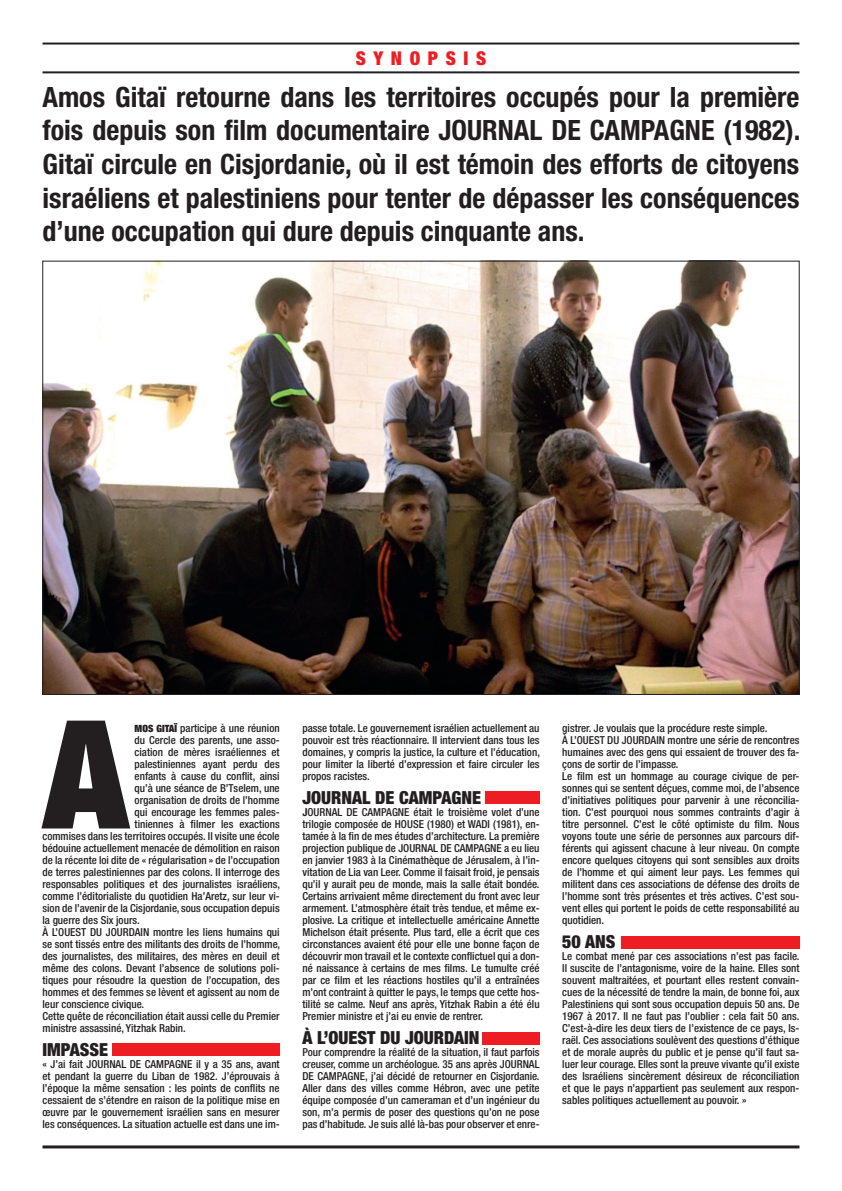
<style>
.page{position:relative;width:842px;height:1191px;background:#fff}
.page>*{position:absolute;margin:0;border:0;box-sizing:border-box;transform-origin:0 0}
.t1{font:900 expanded 151px "Helvetica Neue";color:#231f20}
.t2{font:700 condensed 28px/33.6px "Helvetica Neue";color:#231f20;text-align:justify}
.t3{font:900 condensed 19px "Helvetica Neue";letter-spacing:.4em;color:#ee1d23}
.t4{font:900 condensed 18px "Helvetica Neue";color:#231f20}
.t5{font:500 condensed 11px/12px "Helvetica Neue";color:#231f20;text-align:justify}
.s1{font-weight:900;font-stretch:expanded;font-size:10px}
.s2{font-weight:700}
</style>
<div class="page">
<img style="left:45px;top:263px;width:752px;height:429px">
<hr style="left:43px;top:71px;width:756px;height:2px;background:#231f20">
<hr style="left:43px;top:43px;width:756px;height:2px;background:#231f20">
<hr style="left:43px;top:1145px;width:756px;height:3px;background:#231f20">
<div style="left:621px;top:935px;width:178px;height:13px;background:#ee1d23"></div>
<div style="left:482px;top:1031px;width:58px;height:13px;background:#ee1d23"></div>
<div style="left:113px;top:1043px;width:167px;height:13px;background:#ee1d23"></div>
<div style="left:485px;top:791px;width:55px;height:13px;background:#ee1d23"></div>
<h3 class="t3" style="left:356px;top:46px;width:132px">SYNOPSIS</h3>
<p class="t2" style="left:43px;top:80px;width:759px">Amos Gitaï retourne dans les territoires occupés pour la première fois depuis son film documentaire JOURNAL DE CAMPAGNE (1982).<br>Gitaï circule en Cisjordanie, où il est témoin des efforts de citoyens israéliens et palestiniens pour tenter de dépasser les conséquences d’une occupation qui dure depuis cinquante ans.</p>
<h1 class="t1" style="left:43px;top:678px;width:88px">A</h1>
<p class="t5" style="left:135px;top:722px;width:147px"><span class="s1">MOS GITAÏ</span> participe à une réunion</p>
<p class="t5" style="left:135px;top:734px;width:147px">du Cercle des parents, une asso-</p>
<p class="t5" style="left:135px;top:746px;width:147px">ciation de mères israéliennes et</p>
<p class="t5" style="left:135px;top:758px;width:147px">palestiniennes ayant perdu des</p>
<p class="t5" style="left:135px;top:770px;width:147px">enfants à cause du conflit, ainsi</p>
<p class="t5" style="left:135px;top:782px;width:147px">qu’à une séance de B’Tselem, une</p>
<p class="t5" style="left:135px;top:794px;width:147px">organisation de droits de l’homme</p>
<p class="t5" style="left:135px;top:806px;width:147px">qui encourage les femmes pales-</p>
<p class="t5" style="left:135px;top:818px;width:147px">tiniennes à filmer les exactions</p>
<p class="t5" style="left:43px;top:830px;width:239px">commises dans les territoires occupés. Il visite une école</p>
<p class="t5" style="left:43px;top:842px;width:239px">bédouine actuellement menacée de démolition en raison</p>
<p class="t5" style="left:43px;top:854px;width:239px">de la récente loi dite de « régularisation » de l’occupation</p>
<p class="t5" style="left:43px;top:866px;width:239px">de terres palestiniennes par des colons. Il interroge des</p>
<p class="t5" style="left:43px;top:878px;width:239px">responsables politiques et des journalistes israéliens,</p>
<p class="t5" style="left:43px;top:890px;width:239px">comme l’éditorialiste du quotidien Ha’Aretz, sur leur vi-</p>
<p class="t5" style="left:43px;top:902px;width:239px">sion de l’avenir de la Cisjordanie, sous occupation depuis</p>
<p class="t5" style="left:43px;top:914px;width:99px">la guerre des Six jours.</p>
<p class="t5" style="left:43px;top:926px;width:239px">À L’OUEST DU JOURDAIN montre les liens humains qui</p>
<p class="t5" style="left:43px;top:938px;width:239px">se sont tissés entre des militants des droits de l’homme,</p>
<p class="t5" style="left:43px;top:950px;width:239px">des journalistes, des militaires, des mères en deuil et</p>
<p class="t5" style="left:43px;top:962px;width:239px">même des colons. Devant l’absence de solutions poli-</p>
<p class="t5" style="left:43px;top:974px;width:239px">tiques pour résoudre la question de l’occupation, des</p>
<p class="t5" style="left:43px;top:986px;width:239px">hommes et des femmes se lèvent et agissent au nom de</p>
<p class="t5" style="left:43px;top:998px;width:103px">leur conscience civique.</p>
<p class="t5" style="left:43px;top:1010px;width:239px">Cette quête de réconciliation était aussi celle du Premier</p>
<p class="t5" style="left:43px;top:1022px;width:145px">ministre assassiné, Yitzhak Rabin.</p>
<h3 class="t4" style="left:43px;top:1039px;width:67px">IMPASSE</h3>
<p class="t5" style="left:43px;top:1058px;width:239px">« J’ai fait JOURNAL DE CAMPAGNE il y a 35 ans, avant et pendant la guerre du Liban de 1982. J’éprouvais à l’époque la même sensation : les points de conflits ne cessaient de s’étendre en raison de la politique mise en œuvre par le gouvernement israélien sans en mesurer les conséquences. La situation actuelle est dans une im-</p>
<p class="t5" style="left:302px;top:722px;width:239px">passe totale. Le gouvernement israélien actuellement au pouvoir est très réactionnaire. Il intervient dans tous les domaines, y compris la justice, la culture et l’éducation, pour limiter la liberté d’expression et faire circuler les propos racistes.</p>
<h3 class="t4" style="left:302px;top:787px;width:180px">JOURNAL DE CAMPAGNE</h3>
<p class="t5" style="left:302px;top:806px;width:239px"><span class="s2">J</span>OURNAL DE CAMPAGNE était le troisième volet d’une trilogie composée de HOUSE (1980) et WADI (1981), en&shy;tamée à la fin de mes études d’architecture. La première projection publique de JOURNAL DE CAMPAGNE a eu lieu en janvier 1983 à la Cinémathèque de Jérusalem, à l’in&shy;vitation de Lia van Leer. Comme il faisait froid, je pensais qu’il y aurait peu de monde, mais la salle était bondée.<br>Certains arrivaient même directement du front avec leur armement. L’atmosphère était très tendue, et même ex&shy;plosive. La critique et intellectuelle américaine Annette Michelson était présente. Plus tard, elle a écrit que ces circonstances avaient été pour elle une bonne façon de découvrir mon travail et le contexte conflictuel qui a don&shy;né naissance à certains de mes films. Le tumulte créé par ce film et les réactions hostiles qu’il a entraînées m’ont contraint à quitter le pays, le temps que cette hos&shy;tilité se calme. Neuf ans après, Yitzhak Rabin a été élu Premier ministre et j’ai eu envie de rentrer.</p>
<h3 class="t4" style="left:302px;top:1027px;width:179px">À L’OUEST DU JOURDAIN</h3>
<p class="t5" style="left:302px;top:1046px;width:239px">Pour comprendre la réalité de la situation, il faut parfois creuser, comme un archéologue. 35 ans après JOURNAL DE CAMPAGNE, j’ai décidé de retourner en Cisjordanie.<br>Aller dans des villes comme Hébron, avec une petite équipe composée d’un cameraman et d’un ingénieur du son, m’a permis de poser des questions qu’on ne pose pas d’habitude. Je suis allé là-bas pour observer et enre-</p>
<p class="t5" style="left:562px;top:722px;width:239px;text-align:left">gistrer. Je voulais que la procédure reste simple.<br>À L’OUEST DU JOURDAIN montre une série de rencontres humaines avec des gens qui essaient de trouver des fa&shy;çons de sortir de l’impasse.<br>Le film est un hommage au courage civique de per&shy;sonnes qui se sentent déçues, comme moi, de l’absence d’initiatives politiques pour parvenir à une réconcilia&shy;tion. C’est pourquoi nous sommes contraints d’agir à titre personnel. C’est le côté optimiste du film. Nous voyons toute une série de personnes aux parcours dif&shy;férents qui agissent chacune à leur niveau. On compte encore quelques citoyens qui sont sensibles aux droits de l’homme et qui aiment leur pays. Les femmes qui militent dans ces associations de défense des droits de l’homme sont très présentes et très actives. C’est sou&shy;vent elles qui portent le poids de cette responsabilité au quotidien.</p>
<h3 class="t4" style="left:562px;top:931px;width:55px">50 ANS</h3>
<p class="t5" style="left:562px;top:950px;width:239px">Le combat mené par ces associations n’est pas facile.<br>Il suscite de l’antagonisme, voire de la haine. Elles sont souvent maltraitées, et pourtant elles restent convain&shy;cues de la nécessité de tendre la main, de bonne foi, aux Palestiniens qui sont sous occupation depuis 50 ans. De 1967 à 2017. Il ne faut pas l’oublier : cela fait 50 ans.<br>C’est-à-dire les deux tiers de l’existence de ce pays, Is&shy;raël. Ces associations soulèvent des questions d’éthique et de morale auprès du public et je pense qu’il faut sa&shy;luer leur courage. Elles sont la preuve vivante qu’il existe des Israéliens sincèrement désireux de réconciliation et que le pays n’appartient pas seulement aux respon&shy;sables politiques actuellement au pouvoir. »</p>
</div>
